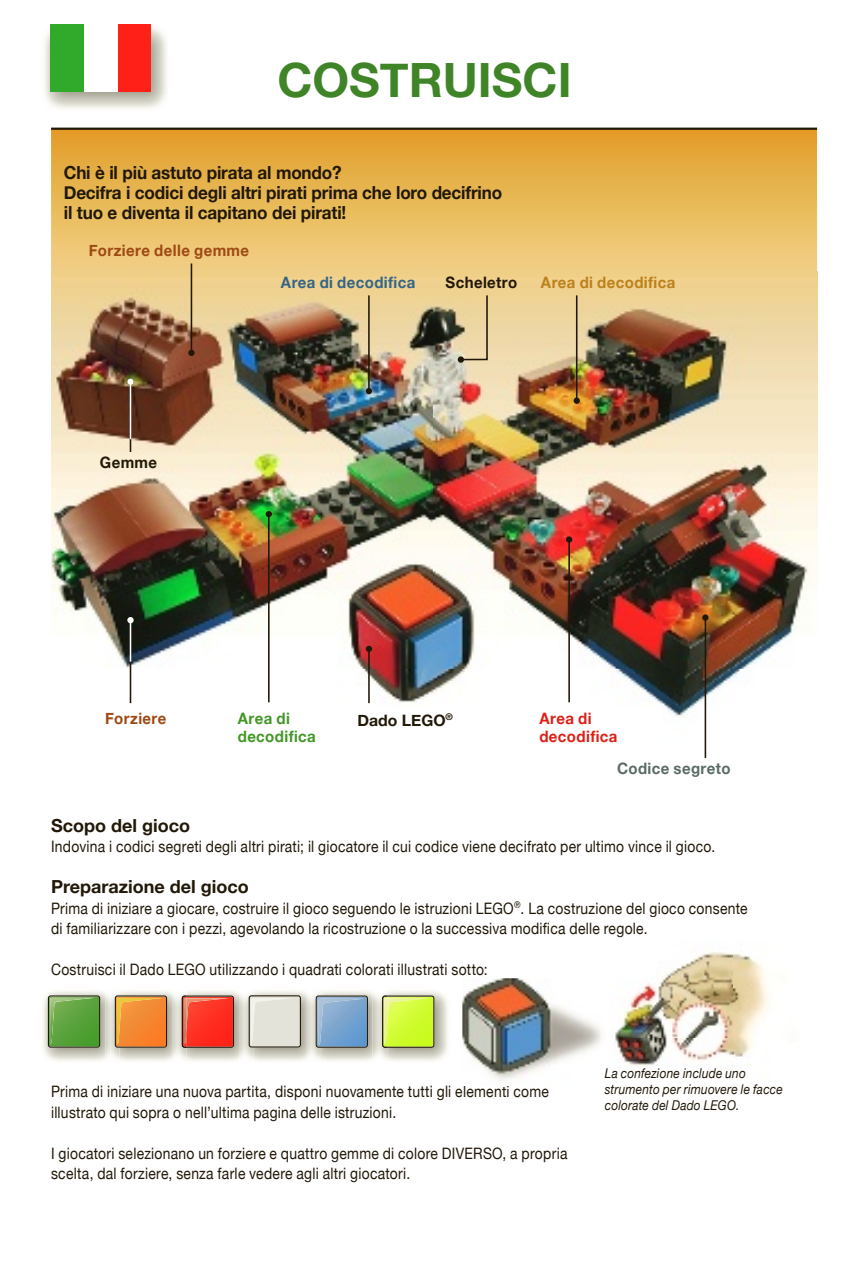
<style>
.page{position:relative;width:849px;height:1276px;background:#fff}
.page>*{position:absolute;margin:0;border:0;box-sizing:border-box;transform-origin:0 0}
.t1{font:700 47.25px "Helvetica Neue";color:#3f8427}
.t2{font:700 18px/20.5px "Helvetica Neue";letter-spacing:-.01em;color:#211808;scale:.95 1}
.t3{font:700 18px "Helvetica Neue";letter-spacing:-.01em;color:#211808}
.t4{font:15.75px/20.5px "Helvetica Neue";letter-spacing:.02em;color:#211808;scale:.88 1}
.t5{font:700 15.75px "Helvetica Neue";letter-spacing:.025em;color:#9e4914;scale:.95 1}
.t6{font:700 15.75px "Helvetica Neue";letter-spacing:.025em;color:#356585;scale:.95 1}
.t7{font:700 15.75px "Helvetica Neue";letter-spacing:.025em;color:#bc811d;scale:.95 1}
.t8{font:700 15.75px/18px "Helvetica Neue";letter-spacing:.025em;color:#429726;scale:.95 1}
.t9{font:700 15.75px/18px "Helvetica Neue";letter-spacing:.025em;color:#dc2017;scale:.95 1}
.t10{font:700 15.75px "Helvetica Neue";letter-spacing:.025em;color:#211808;scale:.95 1}
.t11{font:700 15.75px "Helvetica Neue";letter-spacing:.025em;color:#5a6a64;scale:.95 1}
.t12{font:700 15.75px "Helvetica Neue";color:#211808}
.t13{font:italic 13.5px/15.8px "Helvetica Neue";letter-spacing:.015em;color:#211808;scale:.88 1}
</style>
<div class="page">
<svg style="left:51px;top:130px;width:765px;height:628px;background:#eabb5f"></svg>
<img style="left:43px;top:991px;width:62px;height:70px">
<svg style="left:48px;top:995px;width:52px;height:52px;background:#5b9c3e"></svg>
<img style="left:50px;top:997px;width:7px;height:46px">
<img style="left:186px;top:991px;width:53px;height:70px">
<svg style="left:186px;top:995px;width:48px;height:52px"></svg>
<img style="left:186px;top:998px;width:43px;height:33px">
<img style="left:387px;top:991px;width:61px;height:70px">
<svg style="left:387px;top:995px;width:47px;height:52px;background:#ccf13d"></svg>
<img style="left:119px;top:991px;width:53px;height:70px">
<img style="left:105px;top:993px;width:14px;height:66px">
<img style="left:172px;top:993px;width:14px;height:66px">
<img style="left:182px;top:995px;width:4px;height:52px">
<img style="left:184px;top:998px;width:2px;height:46px">
<svg style="left:115px;top:995px;width:52px;height:52px;background:#e68833"></svg>
<img style="left:253px;top:991px;width:53px;height:70px">
<img style="left:239px;top:993px;width:14px;height:66px">
<svg style="left:248px;top:995px;width:53px;height:52px;background:#d7d5cb"></svg>
<img style="left:320px;top:991px;width:52px;height:70px">
<img style="left:372px;top:993px;width:15px;height:66px">
<img style="left:382px;top:995px;width:5px;height:52px">
<img style="left:384px;top:998px;width:3px;height:46px">
<img style="left:306px;top:993px;width:14px;height:66px">
<svg style="left:315px;top:995px;width:53px;height:52px;background:#7ca1c4"></svg>
<div style="left:117px;top:24px;width:34px;height:68px;background:#ff2117"></div>
<div style="left:50px;top:24px;width:34px;height:68px;background:#31a92a"></div>
<hr style="left:51px;top:128px;width:765px;height:2px;background:#211808">
<img style="left:612px;top:952px;width:158px;height:116px">
<img style="left:51px;top:272px;width:765px;height:478px">
<hr style="left:268px;top:514px;width:1px;height:188px;background:#211808">
<div style="left:265px;top:511px;width:7px;height:6px;background:#211808;border-radius:50%"></div>
<hr style="left:568px;top:539px;width:1px;height:163px;background:#211808">
<div style="left:566px;top:536px;width:6px;height:7px;background:#211808;border-radius:50%"></div>
<hr style="left:368px;top:295px;width:1px;height:96px;background:#211808">
<div style="left:365px;top:388px;width:7px;height:6px;background:#211808;border-radius:50%"></div>
<hr style="left:575px;top:295px;width:2px;height:106px;background:#211808">
<div style="left:573px;top:397px;width:6px;height:7px;background:#211808;border-radius:50%"></div>
<hr style="left:704px;top:617px;width:2px;height:141px;background:#211808">
<svg style="left:702px;top:614px;width:6px;height:6px"></svg>
<hr style="left:130px;top:620px;width:1px;height:83px;background:#211808">
<hr style="left:130px;top:620px;width:1px;height:41px;background:#fff">
<div style="left:127px;top:617px;width:7px;height:6px;background:#fff;border-radius:50%"></div>
<hr style="left:368px;top:649px;width:1px;height:54px;background:#211808">
<div style="left:365px;top:646px;width:7px;height:6px;background:#211808;border-radius:50%"></div>
<svg style="left:459px;top:294px;width:29px;height:67px;background:#dbc695"></svg>
<div style="left:457px;top:356px;width:7px;height:7px;background:#211808;border-radius:50%"></div>
<hr style="left:130px;top:382px;width:1px;height:70px;background:#211808">
<hr style="left:130px;top:382px;width:1px;height:57px;background:#fff">
<svg style="left:127px;top:378px;width:7px;height:7px"></svg>
<hr style="left:191px;top:263px;width:1px;height:90px;background:#211808">
<svg style="left:188px;top:350px;width:6px;height:6px"></svg>
<img style="left:462px;top:978px;width:139px;height:102px">
<h1 class="t1" style="left:277px;top:51px;width:295px">COSTRUISCI</h1>
<p class="t2" style="left:64px;top:162px;width:463px">Chi è il più astuto pirata al mondo?<br>Decifra i codici degli altri pirati prima che loro decifrino il tuo e diventa il capitano dei pirati!</p>
<p class="t5" style="left:89px;top:241px;width:170px">Forziere delle gemme</p>
<p class="t6" style="left:281px;top:273px;width:143px">Area di decodifica</p>
<p class="t10" style="left:445px;top:273px;width:77px">Scheletro</p>
<p class="t7" style="left:540px;top:273px;width:143px">Area di decodifica</p>
<p class="t10" style="left:100px;top:453px;width:62px">Gemme</p>
<p class="t5" style="left:105px;top:708px;width:66px">Forziere</p>
<p class="t12" style="left:357px;top:710px;width:97px">Dado LEGO<sup>®</sup></p>
<p class="t8" style="left:238px;top:708px;width:84px">Area di decodifica</p>
<p class="t9" style="left:539px;top:708px;width:84px">Area di decodifica</p>
<p class="t11" style="left:617px;top:758px;width:121px">Codice segreto</p>
<p class="t3" style="left:51px;top:814px;width:140px">Scopo del gioco</p>
<p class="t4" style="left:51px;top:836px;width:756px">Indovina i codici segreti degli altri pirati; il giocatore il cui codice viene decifrato per ultimo vince il gioco.</p>
<p class="t3" style="left:51px;top:875px;width:199px">Preparazione del gioco</p>
<p class="t4" style="left:51px;top:897px;width:792px">Prima di iniziare a giocare, costruire il gioco seguendo le istruzioni LEGO<sup>®</sup>. La costruzione del gioco consente di familiarizzare con i pezzi, agevolando la ricostruzione o la successiva modifica delle regole.</p>
<p class="t4" style="left:51px;top:959px;width:497px">Costruisci il Dado LEGO utilizzando i quadrati colorati illustrati sotto:</p>
<p class="t4" style="left:463px;top:1081px;width:5px">l</p>
<p class="t4" style="left:506px;top:1081px;width:5px">i</p>
<p class="t4" style="left:51px;top:1081px;width:567px">Prima di iniziare una nuova partita, disponi nuovamente tutti gli e ement come illustrato qui sopra o nell’ultima pagina delle istruzioni.</p>
<p class="t4" style="left:51px;top:1142px;width:588px">I giocatori selezionano un forziere e quattro gemme di colore DIVERSO, a propria scelta, dal forziere, senza farle vedere agli altri giocatori.</p>
<p class="t13" style="left:604px;top:1065px;width:204px">La confezione include uno strumento per rimuovere le facce colorate del Dado LEGO.</p>
</div>
